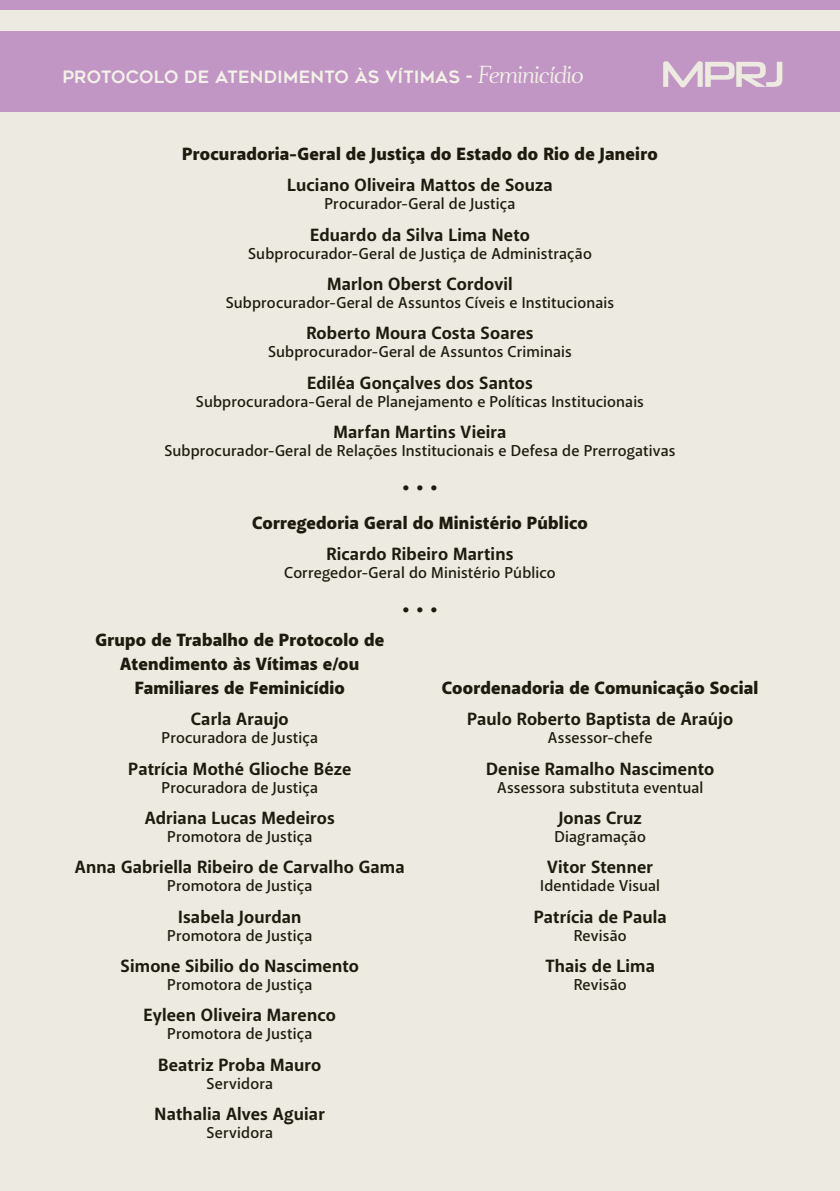
<style>
.page{position:relative;width:840px;height:1191px;background:#fff}
.page>*{position:absolute;margin:0;border:0;box-sizing:border-box;transform-origin:0 0}
.t1{font:900 20px "Akagi Pro";color:#1e1b0e}
.t2{font:700 18px "Akagi Pro";letter-spacing:.01em;color:#1e1b0e}
.t3{font:900 18px/24px "Akagi Pro";letter-spacing:.01em;color:#1e1b0e;text-align:center}
.t4{font:17px "Geometos Rounded";letter-spacing:.01em;color:#f3f1e8}
.t5{font:600 16px "Akagi Pro";letter-spacing:.01em;color:#1e1b0e}
.s1{font-family:"Ahellya";font-style:italic;font-size:22px}
</style>
<div class="page">
<div style="left:0;top:0;width:839px;height:1191px;background:#edeae1"></div>
<div style="left:0;top:31px;width:839px;height:80px;background:#c195c4"></div>
<div style="left:0;top:0;width:839px;height:9px;background:#c195c4"></div>
<svg style="left:663px;top:61px;width:119px;height:26px"></svg>
<p class="t4" style="left:62px;top:67px;width:522px">PROTOCOLO DE ATENDIMENTO ÀS VÍTIMAS - <span class="s1">Feminicídio</span></p>
<p class="t3" style="left:182px;top:142px;width:477px">Procuradoria-Geral de Justiça do Estado do Rio de Janeiro</p>
<p class="t2" style="left:287px;top:174px;width:267px">Luciano Oliveira Mattos de Souza</p>
<p class="t5" style="left:324px;top:194px;width:192px">Procurador-Geral de Justiça</p>
<p class="t2" style="left:310px;top:223px;width:221px">Eduardo da Silva Lima Neto</p>
<p class="t5" style="left:248px;top:243px;width:345px">Subprocurador-Geral de Justiça de Administração</p>
<p class="t2" style="left:327px;top:273px;width:187px">Marlon Oberst Cordovil</p>
<p class="t5" style="left:225px;top:293px;width:390px">Subprocurador-Geral de Assuntos Cíveis e Institucionais</p>
<p class="t2" style="left:306px;top:322px;width:229px">Roberto Moura Costa Soares</p>
<p class="t5" style="left:268px;top:342px;width:305px">Subprocurador-Geral de Assuntos Criminais</p>
<p class="t2" style="left:307px;top:371px;width:227px">Ediléa Gonçalves dos Santos</p>
<p class="t5" style="left:196px;top:391px;width:449px">Subprocuradora-Geral de Planejamento e Políticas Institucionais</p>
<p class="t2" style="left:333px;top:421px;width:174px">Marfan Martins Vieira</p>
<p class="t5" style="left:164px;top:441px;width:512px">Subprocurador-Geral de Relações Institucionais e Defesa de Prerrogativas</p>
<p class="t1" style="left:401px;top:474px;width:38px">• • •</p>
<p class="t3" style="left:252px;top:511px;width:337px">Corregedoria Geral do Ministério Público</p>
<p class="t2" style="left:326px;top:543px;width:188px">Ricardo Ribeiro Martins</p>
<p class="t5" style="left:284px;top:563px;width:273px">Corregedor-Geral do Ministério Público</p>
<p class="t1" style="left:401px;top:596px;width:38px">• • •</p>
<p class="t3" style="left:95px;top:628px;width:290px">Grupo de Trabalho de Protocolo de<br>Atendimento às Vítimas e/ou<br>Familiares de Feminicídio</p>
<p class="t2" style="left:191px;top:708px;width:99px">Carla Araujo</p>
<p class="t5" style="left:161px;top:728px;width:158px">Procuradora de Justiça</p>
<p class="t2" style="left:128px;top:757px;width:224px">Patrícia Mothé Glioche Béze</p>
<p class="t5" style="left:161px;top:777px;width:158px">Procuradora de Justiça</p>
<p class="t2" style="left:145px;top:807px;width:191px">Adriana Lucas Medeiros</p>
<p class="t5" style="left:167px;top:826px;width:146px">Promotora de Justiça</p>
<p class="t2" style="left:75px;top:856px;width:331px">Anna Gabriella Ribeiro de Carvalho Gama</p>
<p class="t5" style="left:167px;top:876px;width:146px">Promotora de Justiça</p>
<p class="t2" style="left:178px;top:905px;width:125px">Isabela Jourdan</p>
<p class="t5" style="left:167px;top:925px;width:146px">Promotora de Justiça</p>
<p class="t2" style="left:121px;top:955px;width:239px">Simone Sibilio do Nascimento</p>
<p class="t5" style="left:167px;top:974px;width:146px">Promotora de Justiça</p>
<p class="t2" style="left:143px;top:1004px;width:194px">Eyleen Oliveira Marenco</p>
<p class="t5" style="left:167px;top:1024px;width:146px">Promotora de Justiça</p>
<p class="t2" style="left:158px;top:1053px;width:165px">Beatriz Proba Mauro</p>
<p class="t5" style="left:206px;top:1073px;width:68px">Servidora</p>
<p class="t2" style="left:154px;top:1103px;width:172px">Nathalia Alves Aguiar</p>
<p class="t5" style="left:206px;top:1123px;width:68px">Servidora</p>
<p class="t3" style="left:441px;top:676px;width:318px">Coordenadoria de Comunicação Social</p>
<p class="t2" style="left:467px;top:708px;width:267px">Paulo Roberto Baptista de Araújo</p>
<p class="t5" style="left:547px;top:728px;width:106px">Assessor-chefe</p>
<p class="t2" style="left:486px;top:757px;width:229px">Denise Ramalho Nascimento</p>
<p class="t5" style="left:496px;top:777px;width:208px">Assessora substituta eventual</p>
<p class="t2" style="left:558px;top:807px;width:84px">Jonas Cruz</p>
<p class="t5" style="left:554px;top:826px;width:93px">Diagramação</p>
<p class="t2" style="left:547px;top:856px;width:107px">Vitor Stenner</p>
<p class="t5" style="left:540px;top:876px;width:121px">Identidade Visual</p>
<p class="t2" style="left:533px;top:905px;width:134px">Patrícia de Paula</p>
<p class="t5" style="left:573px;top:925px;width:54px">Revisão</p>
<p class="t2" style="left:545px;top:955px;width:111px">Thais de Lima</p>
<p class="t5" style="left:573px;top:974px;width:54px">Revisão</p>
</div>
